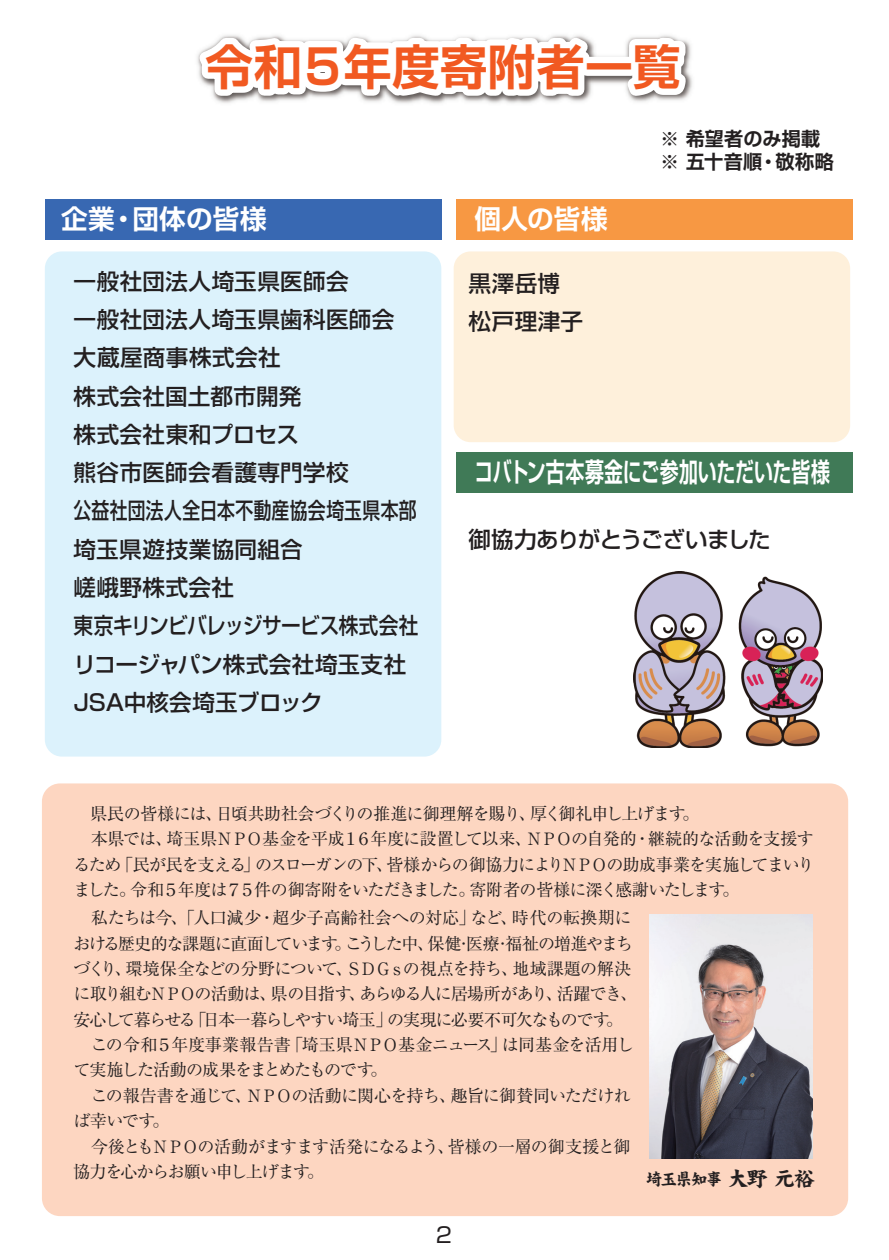
<style>
.page{position:relative;width:889px;height:1260px;background:#fff}
.page>*{position:absolute;margin:0;border:0;box-sizing:border-box;transform-origin:0 0}
.t1{font:700 47.85px "Shin Go Pr 5 De";letter-spacing:.005em;color:#f15921}
.t2{font:700 26.55px "Shin Go Pr 5 De";letter-spacing:.005em;color:#fff;scale:.71 1}
.t3{font:700 26.55px "Shin Go Pr 5 De";letter-spacing:.005em;color:#fff}
.t4{font:500 22.5px/38.2px "Shin Go Pr 5";letter-spacing:.01em;color:#231f20}
.t5{font:500 22.5px "Shin Go Pr 5";letter-spacing:-.035em;color:#231f20}
.t6{font:21.3px "Shin Go Pr 5";color:#231f20}
.t7{font:700 19.2px/23px "Shin Go Pr 5 De";letter-spacing:.01em;color:#231f20}
.t8{font:16.95px/25.3px "Ryumin Pro";letter-spacing:-.06em;color:#231f20}
.t9{font:16.65px "DF Kai Sho UB WINP RKSJ H";letter-spacing:-.075em;color:#231f20}
.s1{font-size:21.45px}
</style>
<div class="page">
<svg style="left:197px;top:35px;width:496px;height:69px"></svg>
<div style="left:42px;top:783px;width:805px;height:433px;background:#fdd6c1;border-radius:18px"></div>
<div style="left:45px;top:199px;width:396px;height:41px;background:#3868b2"></div>
<div style="left:45px;top:251px;width:396px;height:505px;background:#dcf2fc;border-radius:17px"></div>
<div style="left:453px;top:251px;width:396px;height:191px;background:#fef0db;border-radius:17px"></div>
<div style="left:456px;top:199px;width:396px;height:41px;background:#f79843"></div>
<div style="left:456px;top:452px;width:396px;height:41px;background:#407a57"></div>
<img style="left:649px;top:914px;width:163px;height:245px">
<img style="left:633px;top:571px;width:189px;height:177px">
<h1 class="t1" style="left:205px;top:28px;width:477px">令和５年度寄附者一覧</h1>
<p class="t7" style="left:660px;top:125px;width:175px">※ 希望者のみ掲載※ 五十音順・敬称略</p>
<h2 class="t3" style="left:61px;top:197px;width:207px">企業・団体の皆様</h2>
<h3 class="t4" style="left:74px;top:260px;width:346px">一般社団法人埼玉県医師会<br>一般社団法人埼玉県歯科医師会大蔵屋商事株式会社<br>株式会社国土都市開発<br>株式会社東和プロセス<br>熊谷市医師会看護専門学校<br>公益社団法人全日本不動産協会埼玉県本部埼玉県遊技業協同組合<br>嵯峨野株式会社<br>東京キリンビバレッジサービス株式会社リコージャパン株式会社埼玉支社<br>JSA中核会埼玉ブロック</h3>
<h3 class="t4" style="left:468px;top:263px;width:116px;line-height:37.3px">黒澤岳博松戸理津子</h3>
<h2 class="t3" style="left:474px;top:197px;width:135px">個人の皆様</h2>
<h2 class="t2" style="left:474px;top:450px;width:502px">コバトン古本募金にご参加いただいた皆様</h2>
<h3 class="t5" style="left:468px;top:521px;width:303px">御協力ありがとうございました</h3>
<p class="t8" style="left:74px;top:800px;width:742px">　県民の皆様には、日頃共助社会づくりの推進に御理解を賜り、厚く御礼申し上げます。<br>　本県では、埼玉県ＮＰＯ基金を平成１６年度に設置して以来、ＮＰＯの自発的・継続的な活動を支援するため「民が民を支える」のスローガンの下、皆様からの御協力によりＮＰＯの助成事業を実施してまいりました。令和５年度は７５件の御寄附をいただきました。寄附者の皆様に深く感謝いたします。</p>
<p class="t8" style="left:74px;top:904px;width:565px">　私たちは今、「人口減少・超少子高齢社会への対応」など、時代の転換期における歴史的な課題に直面しています。こうした中、保健･医療･福祉の増進やまちづくり、環境保全などの分野について、ＳＤＧｓの視点を持ち、地域課題の解決に取り組むＮＰＯの活動は、県の目指す、あらゆる人に居場所があり、活躍でき、安心して暮らせる「日本一暮らしやすい埼玉」の実現に必要不可欠なものです。　この令和５年度事業報告書「埼玉県ＮＰＯ基金ニュース」は同基金を活用して実施した活動の成果をまとめたものです。<br>　この報告書を通じて、ＮＰＯの活動に関心を持ち、趣旨に御賛同いただければ幸いです。<br>　今後ともＮＰＯの活動がますます活発になるよう、皆様の一層の御支援と御協力を心からお願い申し上げます。</p>
<p class="t9" style="left:646px;top:1170px;width:170px">埼玉県知事<span class="s1">大野 元裕</span></p>
<p class="t6" style="left:436px;top:1217px;width:18px">2</p>
</div>
